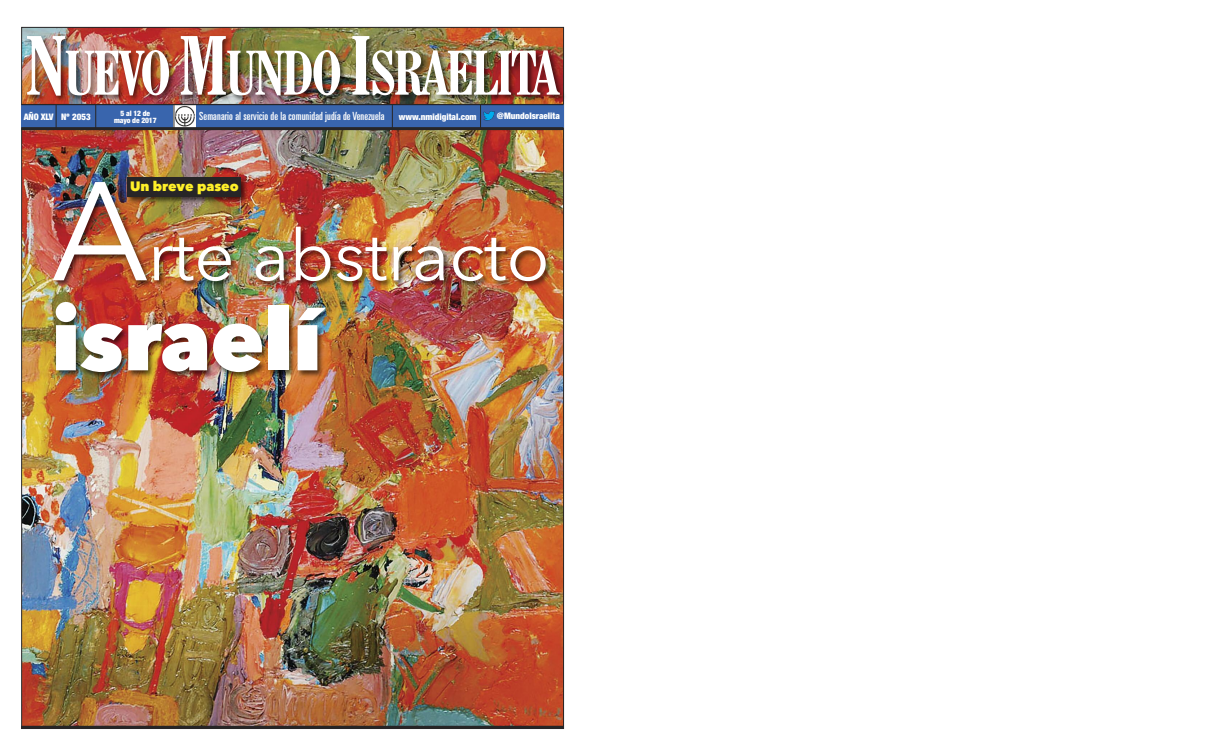
<style>
.page{position:relative;width:1212px;height:755px;background:#fff}
.page>*{position:absolute;margin:0;border:0;box-sizing:border-box;transform-origin:0 0}
.t1{font:800 85.88px "Avenir Next";letter-spacing:-.005em;color:#fff}
.t2{font:70.88px "Avenir Next";letter-spacing:-.005em;color:#fff}
.t3{font:700 condensed 61.2px "Century Schoolbook BT";letter-spacing:-.025em;color:#fff}
.t4{font:800 13.5px "Avenir Next";color:#fff029}
.t5{font:ultra-condensed 11.25px "Univers";letter-spacing:.01em;color:#fff}
.t6{font:900 condensed 9px "Helvetica Neue";color:#fff}
.t7{font:900 condensed 9px "Helvetica Neue";letter-spacing:-.005em;color:#fff}
.t8{font:900 condensed 7.5px/7.5px "Helvetica Neue";letter-spacing:-.015em;color:#fff;text-align:center}
.s1{font-size:81.6px}
.s2{font-size:138.68px}
</style>
<div class="page">
<img style="left:23px;top:438px;width:539px;height:288px">
<img style="left:21px;top:131px;width:544px;height:307px">
<hr style="left:21px;top:726px;width:542px;height:3px;background:#272526">
<img style="left:21px;top:26px;width:544px;height:105px">
<img style="left:124px;top:174px;width:127px;height:32px">
<div style="left:127px;top:178px;width:114px;height:19px;background:#272526"></div>
<h3 class="t3" style="left:26px;top:51px;width:534px"><span class="s1">N</span>UEVO <span class="s1">M</span>UNDO <span class="s1">I</span>SRAELITA</h3>
<p class="t8" style="left:114px;top:110px;width:44px">5 al 12 de mayo de 2017</p>
<p class="t7" style="left:61px;top:114px;width:31px">Nº 2053</p>
<p class="t5" style="left:199px;top:112px;width:187px">Semanario al servicio de la comunidad judía de Venezuela</p>
<p class="t6" style="left:399px;top:109px;width:79px">www.nmidigital.com</p>
<p class="t7" style="left:24px;top:114px;width:31px">AÑO XLV</p>
<p class="t6" style="left:497px;top:109px;width:65px">@MundoIsraelita</p>
<p class="t4" style="left:130px;top:178px;width:110px">Un breve paseo</p>
<h2 class="t2" style="left:51px;top:196px;width:500px"><span class="s2">A</span>rte abstracto</h2>
<h1 class="t1" style="left:51px;top:287px;width:272px">israelí</h1>
</div>
